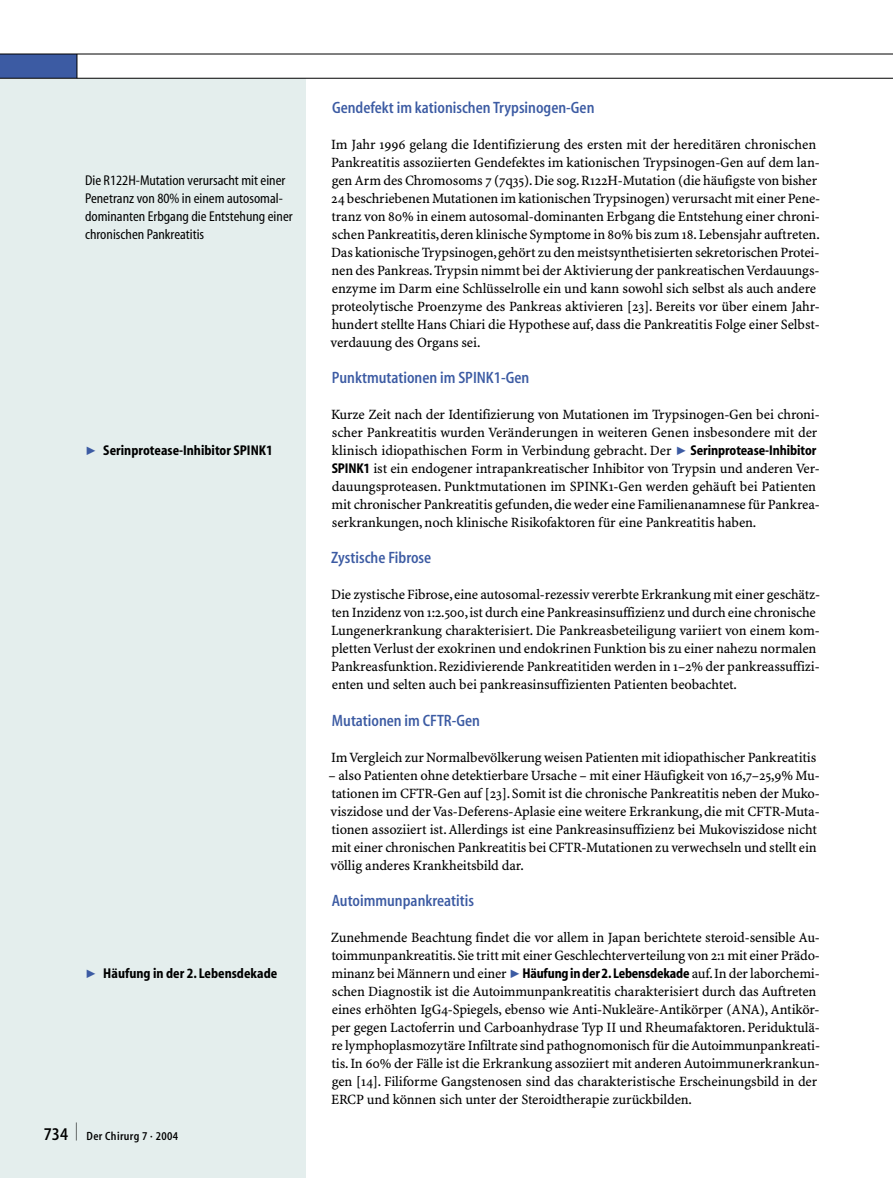
<style>
.page{position:relative;width:893px;height:1178px;background:#fff}
.page>*{position:absolute;margin:0;border:0;box-sizing:border-box;transform-origin:0 0}
.t1{font:600 condensed 16.5px "S Myriad";color:#3c5ba3}
.t2{font:14.25px/18px "S Minion Plus";letter-spacing:-.01em;color:#000}
.t3{font:condensed 14.25px/18px "S Myriad";color:#000}
.t4{font:700 condensed 14.25px "S Myriad";color:#000}
.t5{font:600 condensed 12px "S Myriad";letter-spacing:.03em;color:#000}
.s1{font-size:18px}
.s2{font-family:"S Myriad";font-weight:700;font-stretch:condensed}
</style>
<div class="page">
<div style="left:0;top:78px;width:306px;height:1100px;background:#e4eeed"></div>
<div style="left:0;top:54px;width:77px;height:24px;background:#3c5ba3"></div>
<svg style="left:77px;top:55px;width:1px;height:23px"></svg>
<hr style="left:0;top:54px;width:893px;height:1px;background:#000">
<hr style="left:0;top:78px;width:893px;height:1px;background:#000">
<p class="t3" style="left:85px;top:172px;width:209px">Die R122H-Mutation verursacht mit einer Penetranz von 80% in einem autosomal&shy;dominanten Erbgang die Entstehung einer chronischen Pankreatitis</p>
<p class="t4" style="left:103px;top:443px;width:171px">Serinprotease-Inhibitor SPINK1</p>
<p class="t4" style="left:103px;top:965px;width:175px">Häufung in der 2. Lebensdekade</p>
<p class="t5" style="left:44px;top:1129px;width:136px"><span class="s1">734 </span><sup>|</sup> Der Chirurg 7 · 2004</p>
<p class="t1" style="left:332px;top:100px;width:264px">Gendefekt im kationischen Trypsinogen-Gen</p>
<p class="t2" style="left:331px;top:136px;width:491px">Im Jahr 1996 gelang die Identifizierung des ersten mit der hereditären chronischen Pankreatitis assoziierten Gendefektes im kationischen Trypsinogen-Gen auf dem lan&shy;gen Arm des Chromosoms 7 (7q35). Die sog. R122H-Mutation (die häufigste von bisher 24 beschriebenen Mutationen im kationischen Trypsinogen) verursacht mit einer Pene&shy;tranz von 80% in einem autosomal-dominanten Erbgang die Entstehung einer chroni&shy;schen Pankreatitis, deren klinische Symptome in 80% bis zum 18. Lebensjahr auftreten.<br>Das kationische Trypsinogen, gehört zu den meistsynthetisierten sekretorischen Protei&shy;nen des Pankreas. Trypsin nimmt bei der Aktivierung der pankreatischen Verdauungs&shy;enzyme im Darm eine Schlüsselrolle ein und kann sowohl sich selbst als auch andere proteolytische Proenzyme des Pankreas aktivieren [23]. Bereits vor über einem Jahr&shy;hundert stellte Hans Chiari die Hypothese auf, dass die Pankreatitis Folge einer Selbst&shy;verdauung des Organs sei.</p>
<p class="t1" style="left:332px;top:370px;width:199px">Punktmutationen im SPINK1-Gen</p>
<p class="t2" style="left:331px;top:406px;width:490px">Kurze Zeit nach der Identifizierung von Mutationen im Trypsinogen-Gen bei chroni&shy;scher Pankreatitis wurden Veränderungen in weiteren Genen insbesondere mit der klinisch idiopathischen Form in Verbindung gebracht. Der</p>
<p class="t4" style="left:690px;top:443px;width:127px">Serinprotease-Inhibitor</p>
<p class="t2" style="left:332px;top:460px;width:490px"><span class="s2">SPINK1</span> ist ein endogener intrapankreatischer Inhibitor von Trypsin und anderen Ver&shy;dauungsproteasen. Punktmutationen im SPINK1-Gen werden gehäuft bei Patienten mit chronischer Pankreatitis gefunden, die weder eine Familienanamnese für Pankrea&shy;serkrankungen, noch klinische Risikofaktoren für eine Pankreatitis haben.</p>
<p class="t1" style="left:331px;top:550px;width:102px">Zystische Fibrose</p>
<p class="t2" style="left:331px;top:586px;width:491px">Die zystische Fibrose, eine autosomal-rezessiv vererbte Erkrankung mit einer geschätz&shy;ten Inzidenz von 1:2.500, ist durch eine Pankreasinsuffizienz und durch eine chronische Lungenerkrankung charakterisiert. Die Pankreasbeteiligung variiert von einem kom&shy;pletten Verlust der exokrinen und endokrinen Funktion bis zu einer nahezu normalen Pankreasfunktion. Rezidivierende Pankreatitiden werden in 1–2% der pankreassuffizi&shy;enten und selten auch bei pankreasinsuffizienten Patienten beobachtet.</p>
<p class="t1" style="left:332px;top:712px;width:150px">Mutationen im CFTR-Gen</p>
<p class="t2" style="left:331px;top:748px;width:487px">Im Vergleich zur Normalbevölkerung weisen Patienten mit idiopathischer Pankreatitis</p>
<p class="t2" style="left:329px;top:766px;width:493px">– also Patienten ohne detektierbare Ursache – mit einer Häufigkeit von 16,7–25,9% Mu&shy;tationen im CFTR-Gen auf [23]. Somit ist die chronische Pankreatitis neben der Muko&shy;viszidose und der Vas-Deferens-Aplasie eine weitere Erkrankung, die mit CFTR-Muta&shy;tionen assoziiert ist. Allerdings ist eine Pankreasinsuffizienz bei Mukoviszidose nicht mit einer chronischen Pankreatitis bei CFTR-Mutationen zu verwechseln und stellt ein völlig anderes Krankheitsbild dar.</p>
<p class="t1" style="left:332px;top:892px;width:144px">Autoimmunpankreatitis</p>
<p class="t2" style="left:331px;top:928px;width:491px">Zunehmende Beachtung findet die vor allem in Japan berichtete steroid-sensible Au&shy;toimmunpankreatitis. Sie tritt mit einer Geschlechterverteilung von 2:1 mit einer Prädo&shy;minanz bei Männern und einer <span class="s2">Häufung in der 2. Lebensdekade</span> auf. In der laborchemi&shy;schen Diagnostik ist die Autoimmunpankreatitis charakterisiert durch das Auftreten eines erhöhten IgG4-Spiegels, ebenso wie Anti-Nukleäre-Antikörper (ANA), Antikör&shy;per gegen Lactoferrin und Carboanhydrase Typ II und Rheumafaktoren. Periduktulä&shy;re lymphoplasmozytäre Infiltrate sind pathognomonisch für die Autoimmunpankreati&shy;tis. In 60% der Fälle ist die Erkrankung assoziiert mit anderen Autoimmunerkrankun&shy;gen [14]. Filiforme Gangstenosen sind das charakteristische Erscheinungsbild in der ERCP und können sich unter der Steroidtherapie zurückbilden.</p>
</div>
